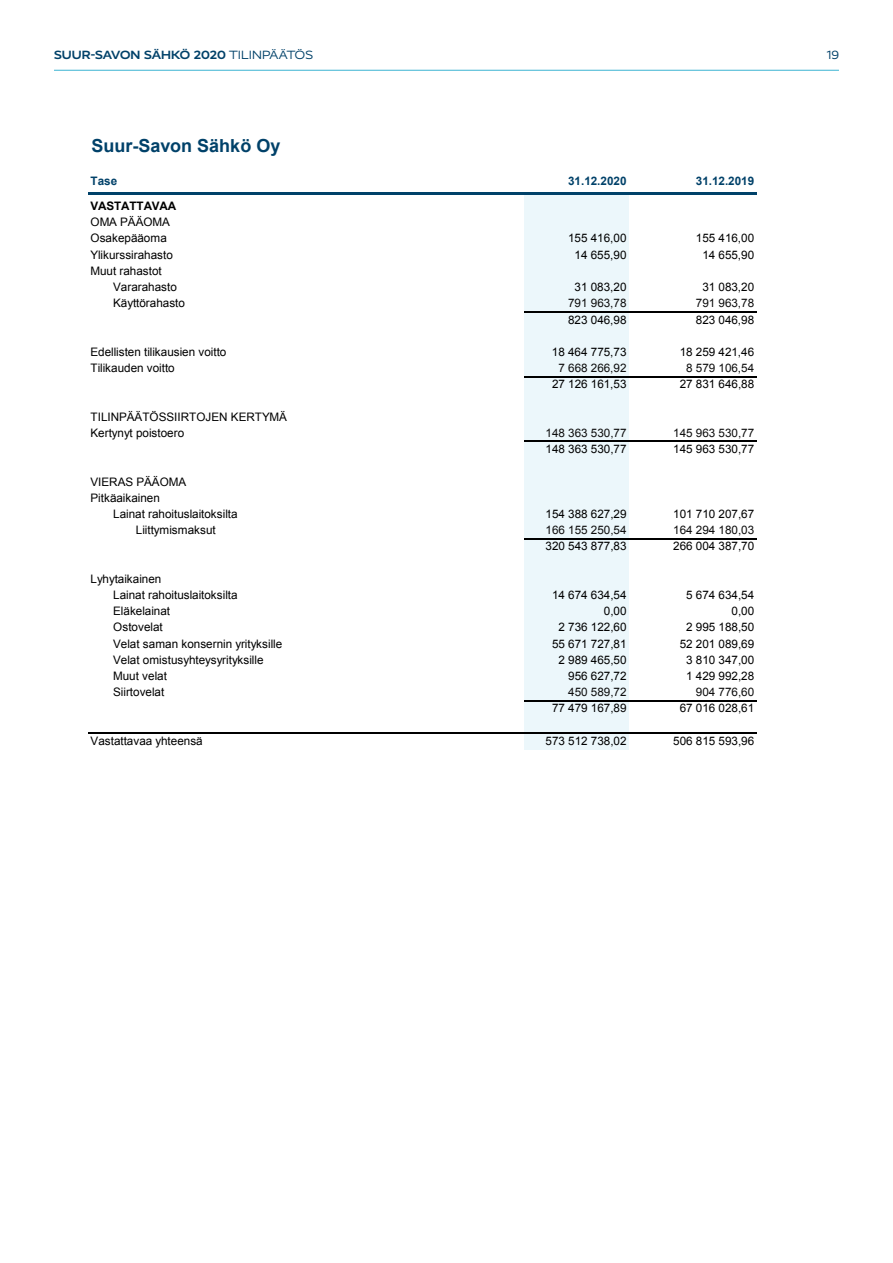
<style>
.page{position:relative;width:893px;height:1263px;background:#fff}
.page>*{position:absolute;margin:0;border:0;box-sizing:border-box;transform-origin:0 0}
.t1{font:700 18px "Arial";color:#004169}
.t2{font:700 12px "Realist Wide";letter-spacing:-.005em;color:#004169}
.t3{font:12px "Realist Wide";color:#004169}
.t4{font:11.7px/16.2px "Arial";color:#000}
.t5{font:11.7px "Arial";color:#0d0d0d}
.t6{font:700 11.7px "Arial";color:#004169}
.t7{font:700 11.7px "Arial";letter-spacing:-.005em;color:#000}
.s1{font-weight:400}
</style>
<div class="page">
<hr style="left:54px;top:70px;width:785px;height:1px;background:#3cb4d2">
<div style="left:524px;top:195px;width:105px;height:554px;background:#ecf7fb"></div>
<hr style="left:88px;top:732px;width:436px;height:2px;background:#000">
<hr style="left:524px;top:732px;width:105px;height:2px;background:#000">
<hr style="left:629px;top:732px;width:24px;height:2px;background:#000">
<hr style="left:88px;top:193px;width:669px;height:2px;background:#004169">
<hr style="left:524px;top:311px;width:233px;height:1px;background:#000">
<hr style="left:524px;top:376px;width:233px;height:1px;background:#000">
<hr style="left:524px;top:441px;width:233px;height:1px;background:#000">
<hr style="left:524px;top:538px;width:233px;height:1px;background:#000">
<hr style="left:524px;top:700px;width:233px;height:1px;background:#000">
<hr style="left:653px;top:732px;width:104px;height:2px;background:#000">
<p class="t2" style="left:54px;top:48px;width:260px">SUUR-SAVON SÄHKÖ 2020 <span class="s1">TILINPÄÄTÖS</span></p>
<p class="t3" style="left:827px;top:48px;width:14px">19</p>
<h1 class="t1" style="left:91px;top:134px;width:190px">Suur-Savon Sähkö Oy</h1>
<p class="t6" style="left:91px;top:173px;width:28px">Tase</p>
<p class="t6" style="left:568px;top:173px;width:60px">31.12.2020</p>
<p class="t6" style="left:696px;top:173px;width:60px">31.12.2019</p>
<p class="t7" style="left:91px;top:198px;width:87px">VASTATTAVAA</p>
<p class="t4" style="left:91px;top:214px;width:81px">OMA PÄÄOMA<br>Osakepääoma</p>
<p class="t4" style="left:568px;top:230px;width:60px">155 416,00</p>
<p class="t4" style="left:696px;top:230px;width:60px">155 416,00</p>
<p class="t4" style="left:91px;top:247px;width:84px">Ylikurssirahasto</p>
<p class="t4" style="left:575px;top:247px;width:53px">14 655,90</p>
<p class="t4" style="left:702px;top:247px;width:53px">14 655,90</p>
<p class="t4" style="left:113px;top:263px;width:65px;text-indent:-23px">Muut rahastot<br>Vararahasto</p>
<p class="t4" style="left:575px;top:279px;width:53px">31 083,20</p>
<p class="t4" style="left:702px;top:279px;width:53px">31 083,20</p>
<p class="t4" style="left:113px;top:295px;width:73px">Käyttörahasto</p>
<p class="t5" style="left:568px;top:295px;width:60px">791 963,78</p>
<p class="t5" style="left:696px;top:295px;width:60px">791 963,78</p>
<p class="t4" style="left:568px;top:311px;width:60px">823 046,98</p>
<p class="t4" style="left:696px;top:311px;width:60px">823 046,98</p>
<p class="t4" style="left:91px;top:344px;width:137px">Edellisten tilikausien voitto</p>
<p class="t4" style="left:552px;top:344px;width:76px">18 464 775,73</p>
<p class="t4" style="left:680px;top:344px;width:76px">18 259 421,46</p>
<p class="t4" style="left:91px;top:360px;width:86px">Tilikauden voitto</p>
<p class="t5" style="left:558px;top:360px;width:70px">7 668 266,92</p>
<p class="t5" style="left:686px;top:360px;width:70px">8 579 106,54</p>
<p class="t4" style="left:552px;top:376px;width:76px">27 126 161,53</p>
<p class="t4" style="left:680px;top:376px;width:76px">27 831 646,88</p>
<p class="t4" style="left:91px;top:409px;width:198px">TILINPÄÄTÖSSIIRTOJEN KERTYMÄ<br>Kertynyt poistoero</p>
<p class="t5" style="left:545px;top:425px;width:83px">148 363 530,77</p>
<p class="t5" style="left:673px;top:425px;width:83px">145 963 530,77</p>
<p class="t4" style="left:545px;top:441px;width:83px">148 363 530,77</p>
<p class="t4" style="left:673px;top:441px;width:83px">145 963 530,77</p>
<p class="t4" style="left:91px;top:473px;width:97px">VIERAS PÄÄOMA<br>Pitkäaikainen</p>
<p class="t4" style="left:113px;top:506px;width:126px">Lainat rahoituslaitoksilta</p>
<p class="t4" style="left:545px;top:506px;width:83px">154 388 627,29</p>
<p class="t4" style="left:673px;top:506px;width:83px">101 710 207,67</p>
<p class="t4" style="left:136px;top:522px;width:81px">Liittymismaksut</p>
<p class="t5" style="left:545px;top:522px;width:83px">166 155 250,54</p>
<p class="t5" style="left:673px;top:522px;width:83px">164 294 180,03</p>
<p class="t4" style="left:545px;top:538px;width:83px">320 543 877,83</p>
<p class="t4" style="left:673px;top:538px;width:83px">266 004 387,70</p>
<p class="t4" style="left:113px;top:571px;width:126px;text-indent:-23px">Lyhytaikainen<br>Lainat rahoituslaitoksilta</p>
<p class="t4" style="left:552px;top:587px;width:76px">14 674 634,54</p>
<p class="t4" style="left:686px;top:587px;width:70px">5 674 634,54</p>
<p class="t4" style="left:113px;top:603px;width:58px">Eläkelainat</p>
<p class="t4" style="left:604px;top:603px;width:24px">0,00</p>
<p class="t4" style="left:731px;top:603px;width:24px">0,00</p>
<p class="t4" style="left:113px;top:619px;width:51px">Ostovelat</p>
<p class="t4" style="left:558px;top:619px;width:70px">2 736 122,60</p>
<p class="t4" style="left:686px;top:619px;width:70px">2 995 188,50</p>
<p class="t4" style="left:113px;top:635px;width:170px">Velat saman konsernin yrityksille</p>
<p class="t4" style="left:552px;top:635px;width:76px">55 671 727,81</p>
<p class="t4" style="left:680px;top:635px;width:76px">52 201 089,69</p>
<p class="t4" style="left:113px;top:652px;width:152px">Velat omistusyhteysyrityksille</p>
<p class="t4" style="left:558px;top:652px;width:70px">2 989 465,50</p>
<p class="t4" style="left:686px;top:652px;width:70px">3 810 347,00</p>
<p class="t4" style="left:113px;top:668px;width:55px">Muut velat</p>
<p class="t4" style="left:568px;top:668px;width:60px">956 627,72</p>
<p class="t4" style="left:686px;top:668px;width:70px">1 429 992,28</p>
<p class="t4" style="left:113px;top:684px;width:53px">Siirtovelat</p>
<p class="t5" style="left:568px;top:684px;width:60px">450 589,72</p>
<p class="t5" style="left:696px;top:684px;width:60px">904 776,60</p>
<p class="t4" style="left:552px;top:700px;width:76px">77 479 167,89</p>
<p class="t4" style="left:680px;top:700px;width:76px">67 016 028,61</p>
<p class="t4" style="left:91px;top:733px;width:114px">Vastattavaa yhteensä</p>
<p class="t4" style="left:546px;top:733px;width:83px">573 512 738,02</p>
<p class="t4" style="left:673px;top:733px;width:83px">506 815 593,96</p>
</div>
